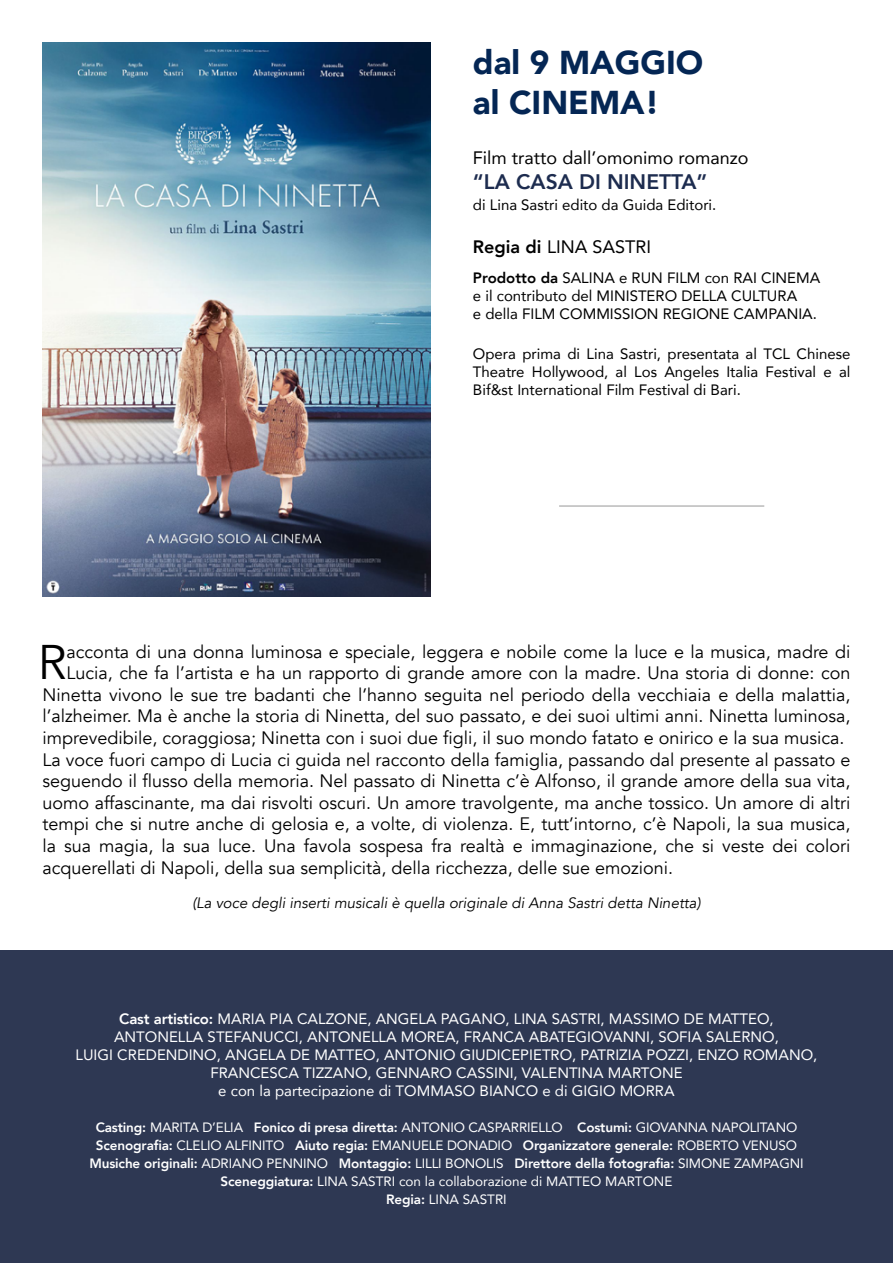
<style>
.page{position:relative;width:893px;height:1263px;background:#fff}
.page>*{position:absolute;margin:0;border:0;box-sizing:border-box;transform-origin:0 0}
.t1{font:48.45px "Avenir";color:#000}
.t2{font:900 33px/39.6px "Avenir";color:#042654}
.t3{font:800 21px "Avenir";color:#1d2c4f}
.t4{font:18px "Avenir";color:#000}
.t5{font:18px "Avenir";color:#000}
.t6{font:15px/18px "Avenir";color:#fff;text-align:center}
.t7{font:15px/18px "Avenir";color:#000}
.t8{font:italic 15px "Avenir";color:#000}
.t9{font:13.5px/18px "Avenir";letter-spacing:-.01em;color:#fff;text-align:center}
.s1{font-weight:800}
</style>
<div class="page">
<div style="left:0;top:950px;width:893px;height:313px;background:#2e3853"></div>
<img style="left:43px;top:43px;width:387px;height:554px">
<hr style="left:559px;top:505px;width:205px;height:2px;background:#bababa">
<h2 class="t2" style="left:473px;top:42px;width:232px">dal 9 MAGGIO al CINEMA!</h2>
<p class="t5" style="left:473px;top:143px;width:277px">Film tratto dall’omonimo romanzo</p>
<p class="t3" style="left:473px;top:166px;width:236px">“LA CASA DI NINETTA”</p>
<p class="t7" style="left:473px;top:196px;width:245px">di Lina Sastri edito da Guida Editori.</p>
<p class="t5" style="left:473px;top:233px;width:180px"><span class="s1">Regia di</span> LINA SASTRI</p>
<p class="t7" style="left:473px;top:269px;width:349px"><span class="s1">Prodotto da</span> SALINA e RUN FILM con RAI CINEMA e il contributo del MINISTERO DELLA CULTURA<br>e della FILM COMMISSION REGIONE CAMPANIA.</p>
<p class="t7" style="left:473px;top:344px;width:379px;text-align:justify">Opera prima di Lina Sastri, presentata al TCL Chinese Theatre Hollywood, al Los Angeles Italia Festival e al Bif&amp;st International Film Festival di Bari.</p>
<h1 class="t1" style="left:38px;top:634px;width:30px">R</h1>
<p class="t4" style="left:67px;top:641px;width:785px">acconta di una donna luminosa e speciale, leggera e nobile come la luce e la musica, madre di</p>
<p class="t4" style="left:67px;top:662px;width:785px">Lucia, che fa l’artista e ha un rapporto di grande amore con la madre. Una storia di donne: con</p>
<p class="t4" style="left:43px;top:684px;width:809px">Ninetta vivono le sue tre badanti che l’hanno seguita nel periodo della vecchiaia e della malattia,</p>
<p class="t4" style="left:43px;top:705px;width:809px">l’alzheimer. Ma è anche la storia di Ninetta, del suo passato, e dei suoi ultimi anni. Ninetta luminosa,</p>
<p class="t4" style="left:43px;top:727px;width:804px">imprevedibile, coraggiosa; Ninetta con i suoi due figli, il suo mondo fatato e onirico e la sua musica.</p>
<p class="t4" style="left:43px;top:749px;width:809px">La voce fuori campo di Lucia ci guida nel racconto della famiglia, passando dal presente al passato e</p>
<p class="t4" style="left:43px;top:770px;width:809px">seguendo il flusso della memoria. Nel passato di Ninetta c’è Alfonso, il grande amore della sua vita,</p>
<p class="t4" style="left:43px;top:792px;width:809px">uomo affascinante, ma dai risvolti oscuri. Un amore travolgente, ma anche tossico. Un amore di altri</p>
<p class="t4" style="left:43px;top:813px;width:809px">tempi che si nutre anche di gelosia e, a volte, di violenza. E, tutt’intorno, c’è Napoli, la sua musica,</p>
<p class="t4" style="left:43px;top:835px;width:809px">la sua magia, la sua luce. Una favola sospesa fra realtà e immaginazione, che si veste dei colori</p>
<p class="t4" style="left:43px;top:857px;width:632px">acquerellati di Napoli, della sua semplicità, della ricchezza, delle sue emozioni.</p>
<p class="t8" style="left:192px;top:894px;width:510px">(La voce degli inserti musicali è quella originale di Anna Sastri detta Ninetta)</p>
<p class="t6" style="left:76px;top:1009px;width:743px"><span class="s1">Cast artistico:</span> MARIA PIA CALZONE, ANGELA PAGANO, LINA SASTRI, MASSIMO DE MATTEO, ANTONELLA STEFANUCCI, ANTONELLA MOREA, FRANCA ABATEGIOVANNI, SOFIA SALERNO,<br>LUIGI CREDENDINO, ANGELA DE MATTEO, ANTONIO GIUDICEPIETRO, PATRIZIA POZZI, ENZO ROMANO, FRANCESCA TIZZANO, GENNARO CASSINI, VALENTINA MARTONE<br>e con la partecipazione di TOMMASO BIANCO e di GIGIO MORRA</p>
<p class="t9" style="left:89px;top:1118px;width:716px"><span class="s1">Casting:</span> MARITA D’ELIA <span class="s1">Fonico di presa diretta:</span> ANTONIO CASPARRIELLO <span class="s1">Costumi:</span> GIOVANNA NAPOLITANO <span class="s1">Scenografia:</span> CLELIO ALFINITO <span class="s1">Aiuto regia:</span> EMANUELE DONADIO <span class="s1">Organizzatore generale:</span> ROBERTO VENUSO <span class="s1">Musiche originali:</span> ADRIANO PENNINO <span class="s1">Montaggio:</span> LILLI BONOLIS <span class="s1">Direttore della fotografia:</span> SIMONE ZAMPAGNI <span class="s1">Sceneggiatura:</span> LINA SASTRI con la collaborazione di MATTEO MARTONE<br><span class="s1">Regia:</span> LINA SASTRI</p>
</div>
